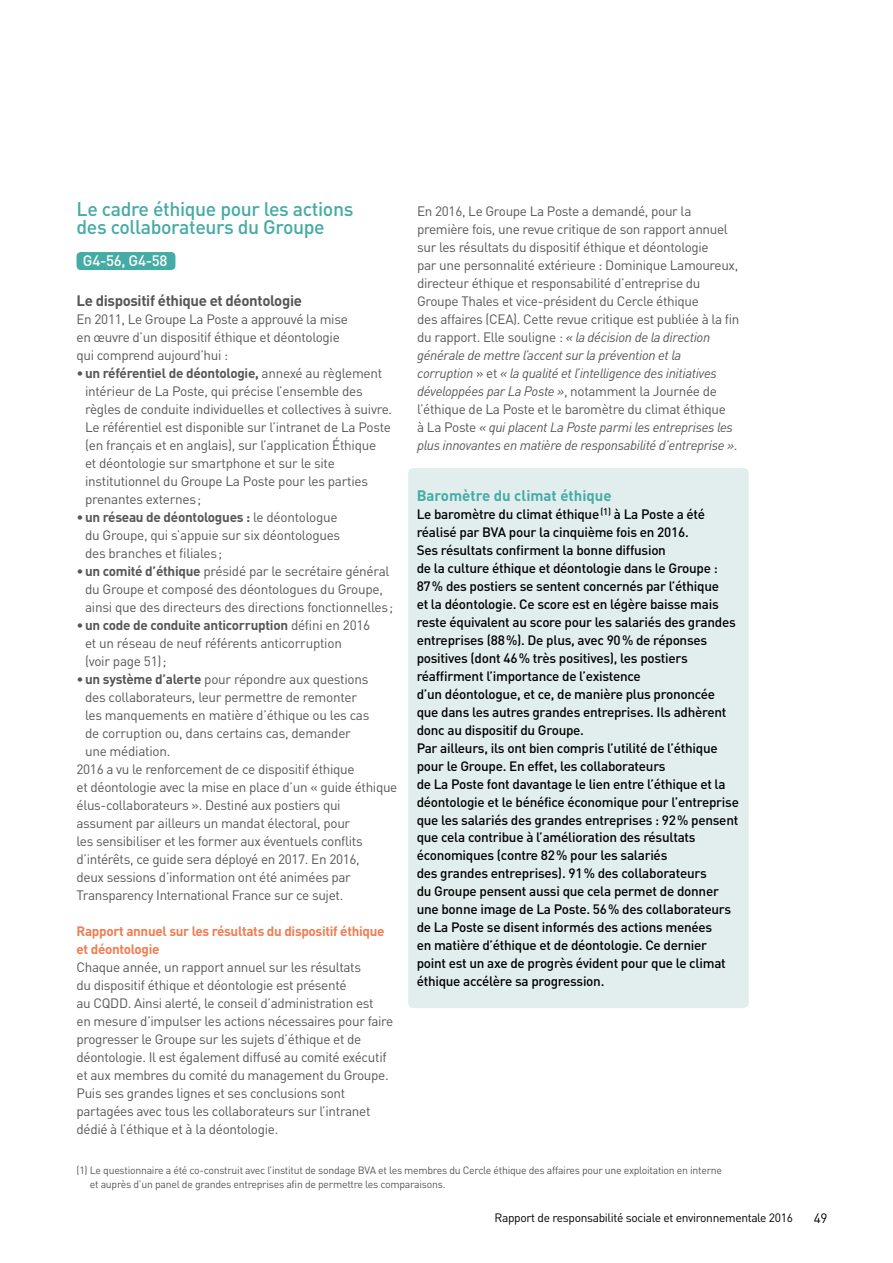
<style>
.page{position:relative;width:893px;height:1263px;background:#fff}
.page>*{position:absolute;margin:0;border:0;box-sizing:border-box;transform-origin:0 0}
.Titre_2{font:500 19.5px/18px "DINOT";letter-spacing:-.02em;color:#45aba5}
.TITRE_3{font:700 15px "DINOT";letter-spacing:-.025em;color:#575756}
.t1{font:700 15px "DINOT";color:#45aba5}
.t2{font:500 15px "DINOT";letter-spacing:-.02em;color:#fff}
.TEXTE_COURANT{font:13.5px/18px "DINOT";letter-spacing:-.025em;color:#575756}
.t3{font:500 13.5px/18px "DINOT";letter-spacing:-.02em;color:#000}
.Intro_Puce{font:13.5px/18px "DINOT";letter-spacing:-.025em;color:#575756}
.TITRE_4_COUL{font:700 13.5px/18px "DINOT";letter-spacing:-.025em;color:#f07e53}
.t4{font:13.5px "DINOT";color:#000}
.t5{font:12px "DINOT";letter-spacing:-.03em;color:#000}
.t6{font:10.5px/13.5px "DINOT";letter-spacing:-.025em;color:#575756}
.s1{font-weight:700}
.s2{font-style:italic}
</style>
<div class="page">
<div style="left:77px;top:252px;width:98px;height:18px;background:#45aba5;border-radius:4px"></div>
<div style="left:408px;top:468px;width:341px;height:540px;background:#e2eeee;border-radius:5px"></div>
<p class="Titre_2" style="left:77px;top:199px;width:278px">Le cadre éthique pour les actions des collaborateurs du Groupe</p>
<p class="t2" style="left:83px;top:251px;width:86px">G4-56, G4-58</p>
<p class="TITRE_3" style="left:77px;top:290px;width:227px">Le dispositif éthique et déontologie</p>
<p class="Intro_Puce" style="left:77px;top:310px;width:273px">En 2011, Le Groupe La Poste a approuvé la mise en œuvre d’un dispositif éthique et déontologie qui comprend aujourd’hui :</p>
<p class="TEXTE_COURANT" style="left:85px;top:364px;width:309px;text-indent:-9px">•<span class="s1">un référentiel de déontologie,</span> annexé au règlement intérieur de La Poste, qui précise l’ensemble des règles de conduite individuelles et collectives à suivre.<br>Le référentiel est disponible sur l’intranet de La Poste (en français et en anglais), sur l’application Éthique<br>et déontologie sur smartphone et sur le site institutionnel du Groupe La Poste pour les parties prenantes externes;</p>
<p class="TEXTE_COURANT" style="left:85px;top:508px;width:257px;text-indent:-9px">•<span class="s1">un réseau de déontologues :</span> le déontologue du Groupe, qui s’appuie sur six déontologues des branches et filiales;</p>
<p class="TEXTE_COURANT" style="left:85px;top:562px;width:310px;text-indent:-9px">•<span class="s1">un comité d’éthique</span> présidé par le secrétaire général du Groupe et composé des déontologues du Groupe, ainsi que des directeurs des directions fonctionnelles;</p>
<p class="TEXTE_COURANT" style="left:85px;top:616px;width:287px;text-indent:-9px">•<span class="s1">un code de conduite anticorruption</span> défini en 2016 et un réseau de neuf référents anticorruption (voir page 51);</p>
<p class="TEXTE_COURANT" style="left:85px;top:670px;width:286px;text-indent:-9px">•<span class="s1">un système d’alerte</span> pour répondre aux questions des collaborateurs, leur permettre de remonter les manquements en matière d’éthique ou les cas de corruption ou, dans certains cas, demander une médiation.</p>
<p class="TEXTE_COURANT" style="left:77px;top:760px;width:322px">2016 a vu le renforcement de ce dispositif éthique<br>et déontologie avec la mise en place d’un « guide éthique élus-collaborateurs ». Destiné aux postiers qui assument par ailleurs un mandat électoral, pour<br>les sensibiliser et les former aux éventuels conflits d’intérêts, ce guide sera déployé en 2017. En 2016,<br>deux sessions d’information ont été animées par Transparency International France sur ce sujet.</p>
<p class="TITRE_4_COUL" style="left:77px;top:922px;width:309px">Rapport annuel sur les résultats du dispositif éthique et déontologie</p>
<p class="TEXTE_COURANT" style="left:77px;top:958px;width:318px">Chaque année, un rapport annuel sur les résultats<br>du dispositif éthique et déontologie est présenté<br>au CQDD. Ainsi alerté, le conseil d’administration est<br>en mesure d’impulser les actions nécessaires pour faire progresser le Groupe sur les sujets d’éthique et de déontologie. Il est également diffusé au comité exécutif et aux membres du comité du management du Groupe.<br>Puis ses grandes lignes et ses conclusions sont partagées avec tous les collaborateurs sur l’intranet dédié à l’éthique et à la déontologie.</p>
<p class="TEXTE_COURANT" style="left:417px;top:202px;width:324px">En 2016, Le Groupe La Poste a demandé, pour la première fois, une revue critique de son rapport annuel sur les résultats du dispositif éthique et déontologie<br>par une personnalité extérieure : Dominique Lamoureux, directeur éthique et responsabilité d’entreprise du Groupe Thales et vice-président du Cercle éthique<br>des affaires (CEA). Cette revue critique est publiée à la fin du rapport. Elle souligne : <span class="s2">« la décision de la direction générale de mettre l’accent sur la prévention et la corruption</span> » et <span class="s2">« la qualité et l’intelligence des initiatives développées par La Poste »</span>, notamment la Journée de l’éthique de La Poste et le baromètre du climat éthique<br>à La Poste <span class="s2">« qui placent La Poste parmi les entreprises les plus innovantes en matière de responsabilité d’entreprise »</span>.</p>
<p class="t1" style="left:417px;top:485px;width:197px">Baromètre du climat éthique</p>
<p class="t3" style="left:417px;top:504px;width:324px">Le baromètre du climat éthique<sup>(1)</sup> à La Poste a été réalisé par BVA pour la cinquième fois en 2016.<br>Ses résultats confirment la bonne diffusion<br>de la culture éthique et déontologie dans le Groupe :<br>87% des postiers se sentent concernés par l’éthique<br>et la déontologie. Ce score est en légère baisse mais reste équivalent au score pour les salariés des grandes entreprises (88%). De plus, avec 90% de réponses positives (dont 46% très positives), les postiers réaffirment l’importance de l’existence<br>d’un déontologue, et ce, de manière plus prononcée que dans les autres grandes entreprises. Ils adhèrent donc au dispositif du Groupe.<br>Par ailleurs, ils ont bien compris l’utilité de l’éthique pour le Groupe. En effet, les collaborateurs<br>de La Poste font davantage le lien entre l’éthique et la déontologie et le bénéfice économique pour l’entreprise que les salariés des grandes entreprises : 92% pensent que cela contribue à l’amélioration des résultats économiques (contre 82% pour les salariés<br>des grandes entreprises). 91% des collaborateurs<br>du Groupe pensent aussi que cela permet de donner une bonne image de La Poste. 56% des collaborateurs de La Poste se disent informés des actions menées<br>en matière d’éthique et de déontologie. Ce dernier point est un axe de progrès évident pour que le climat éthique accélère sa progression.</p>
<p class="t6" style="left:90px;top:1163px;width:634px;text-indent:-13px">(1) Le questionnaire a été co-construit avec l’institut de sondage BVA et les membres du Cercle éthique des affaires pour une exploitation en interne et auprès d’un panel de grandes entreprises afin de permettre les comparaisons.</p>
<p class="t5" style="left:495px;top:1209px;width:300px">Rapport de responsabilité sociale et environnementale 2016</p>
<p class="t4" style="left:814px;top:1209px;width:15px">49</p>
</div>
